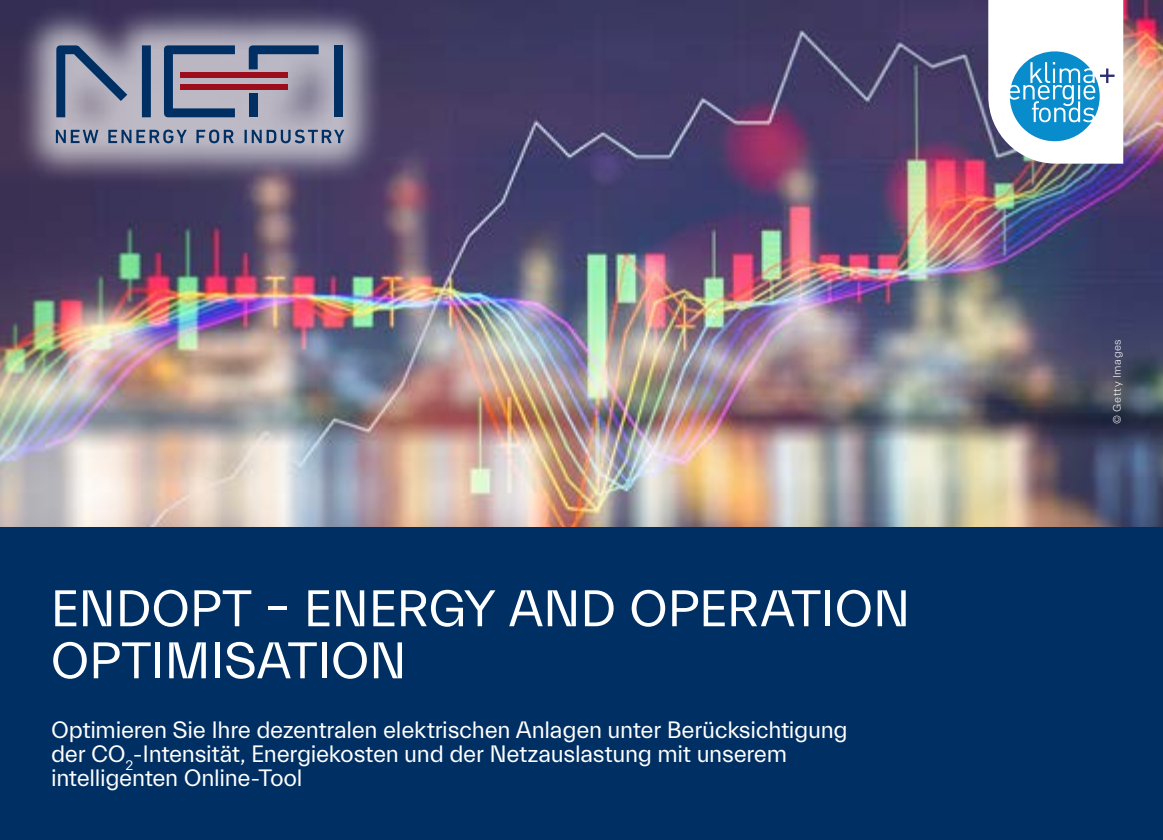
<style>
.page{position:relative;width:1163px;height:840px;background:#fff}
.page>*{position:absolute;margin:0;border:0;box-sizing:border-box;transform-origin:0 0}
.t1{font:52px/52px "Everett";letter-spacing:-.01em;color:#fff}
.t2{font:24px/24px "Everett";letter-spacing:-.015em;color:#fff}
.t3{font:300 11px "Everett";letter-spacing:.06em;color:#fff}
</style>
<div class="page">
<img style="left:0;top:0;width:1162px;height:527px">
<div style="left:0;top:527px;width:1162px;height:312px;background:#003063"></div>
<div style="left:14px;top:4px;width:370px;height:182px;background:#fff;opacity:.65"></div>
<svg style="left:56px;top:45px;width:95px;height:72px;background:#7c869f"></svg>
<svg style="left:164px;top:45px;width:71px;height:72px;background:#72839e"></svg>
<div style="left:334px;top:45px;width:9px;height:72px;background:#003063"></div>
<div style="left:180px;top:72px;width:107px;height:6px;background:#9d0e1c"></div>
<div style="left:249px;top:93px;width:9px;height:24px;background:#003063"></div>
<svg style="left:249px;top:45px;width:69px;height:24px;background:#657997"></svg>
<div style="left:180px;top:84px;width:107px;height:6px;background:#9d0e1c"></div>
<svg style="left:56px;top:130px;width:42px;height:13px"></svg>
<svg style="left:108px;top:129px;width:79px;height:14px"></svg>
<svg style="left:196px;top:129px;width:38px;height:14px"></svg>
<svg style="left:244px;top:129px;width:100px;height:14px"></svg>
<svg style="left:988px;top:0;width:135px;height:163px"></svg>
<h1 class="t1" style="left:50px;top:583px;width:861px">ENDOPT – ENERGY AND OPERATION<br>OPTIMISATION</h1>
<p class="t2" style="left:51px;top:718px;width:798px">Optimieren Sie Ihre dezentralen elektrischen Anlagen unter Berücksichtigung der CO<sub>2</sub>-Intensität, Energiekosten und der Netzauslastung mit unserem intelligenten Online-Tool</p>
<p class="t3" style="left:1111px;top:424px;width:86px;rotate:-90deg">© Getty Images</p>
</div>
